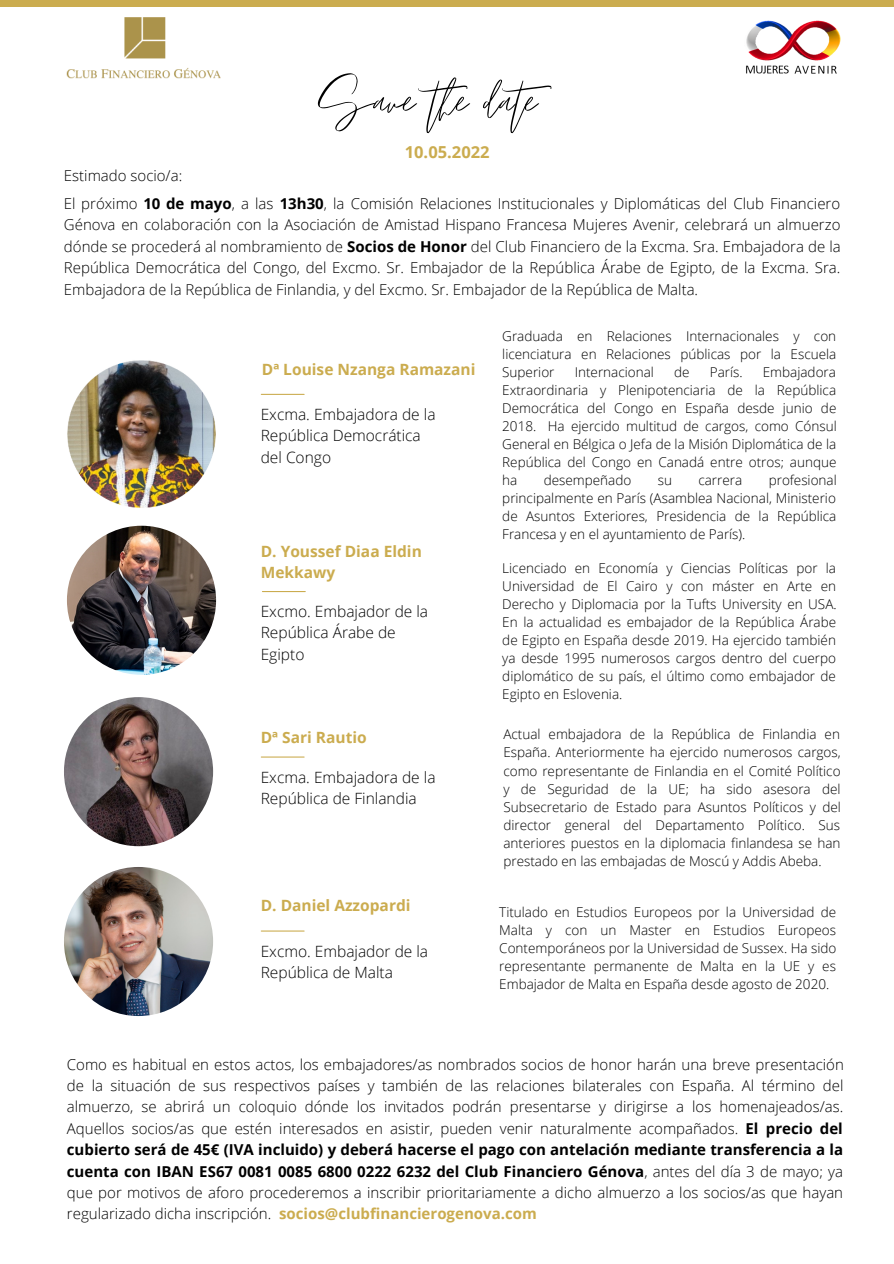
<style>
.page{position:relative;width:894px;height:1264px;background:#fff}
.page>*{position:absolute;margin:0;border:0;box-sizing:border-box;transform-origin:0 0}
.t1{font:74.4px "Emitha Script";color:#000}
.t2{font:700 16.5px "Open Sans";color:#cbac4f}
.t3{font:300 15.45px/21.5px "Open Sans";color:#000}
.t4{font:700 15.45px "Open Sans";color:#cbac4f}
.t5{font:300 15px/21.5px "Open Sans";color:#000;text-align:justify}
.t6{font:300 13.5px/18px "Open Sans";color:#000;text-align:justify}
.s1{font-weight:700}
.s2{font-weight:700;color:#cbac4f}
</style>
<div class="page">
<div style="left:0;top:0;width:893px;height:7px;background:#cbac4f"></div>
<img style="left:746px;top:20px;width:95px;height:54px">
<img style="left:66px;top:17px;width:155px;height:62px">
<img style="left:67px;top:359px;width:149px;height:149px;border-radius:50%">
<img style="left:67px;top:525px;width:149px;height:150px;border-radius:50%">
<img style="left:64px;top:867px;width:149px;height:149px;border-radius:50%">
<hr style="left:261px;top:394px;width:43px;height:1px;background:#cbac4f">
<hr style="left:262px;top:591px;width:43px;height:1px;background:#cbac4f">
<hr style="left:261px;top:930px;width:43px;height:1px;background:#cbac4f">
<img style="left:64px;top:697px;width:149px;height:149px;border-radius:50%">
<hr style="left:261px;top:756px;width:43px;height:1px;background:#cbac4f">
<p class="t5" style="left:64px;top:164px;width:120px">Estimado socio/a:</p>
<p class="t1" style="left:318px;top:61px;width:247px">Save the date</p>
<p class="t2" style="left:404px;top:140px;width:86px">10.05.2022</p>
<p class="t5" style="left:64px;top:192px;width:778px">El próximo <span class="s1">10 de mayo</span>, a las <span class="s1">13h30</span>, la Comisión Relaciones Institucionales y Diplomáticas del Club Financiero Génova en colaboración con la Asociación de Amistad Hispano Francesa Mujeres Avenir, celebrará un almuerzo dónde se procederá al nombramiento de <span class="s1">Socios de Honor</span> del Club Financiero de la Excma. Sra. Embajadora de la República Democrática del Congo, del Excmo. Sr. Embajador de la República Árabe de Egipto, de la Excma. Sra.<br>Embajadora de la República de Finlandia, y del Excmo. Sr. Embajador de la República de Malta.</p>
<p class="t4" style="left:262px;top:358px;width:215px">Dª Louise Nzanga Ramazani</p>
<p class="t3" style="left:261px;top:403px;width:176px">Excma. Embajadora de la<br>República Democrática del Congo</p>
<p class="t4" style="left:261px;top:540px;width:163px">D. Youssef Diaa Eldin</p>
<p class="t4" style="left:261px;top:561px;width:76px">Mekkawy</p>
<p class="t3" style="left:261px;top:600px;width:169px">Excmo. Embajador de la<br>República Árabe de<br>Egipto</p>
<p class="t4" style="left:261px;top:726px;width:107px">Dª Sari Rautio</p>
<p class="t3" style="left:261px;top:766px;width:176px">Excma. Embajadora de la<br>República de Finlandia</p>
<p class="t4" style="left:261px;top:894px;width:151px">D. Daniel Azzopardi</p>
<p class="t3" style="left:261px;top:940px;width:169px">Excmo. Embajador de la<br>República de Malta</p>
<p class="t6" style="left:502px;top:326px;width:335px">Graduada en Relaciones Internacionales y con licenciatura en Relaciones públicas por la Escuela Superior</p>
<p class="t6" style="left:574px;top:362px;width:81px">Internacional</p>
<p class="t6" style="left:674px;top:362px;width:17px">de</p>
<p class="t6" style="left:709px;top:362px;width:34px">París.</p>
<p class="t6" style="left:502px;top:362px;width:336px;text-indent:260px">Embajadora Extraordinaria y Plenipotenciaria de la República Democrática del Congo en España desde junio de 2018. Ha ejercido multitud de cargos, como Cónsul General en Bélgica o Jefa de la Misión Diplomática de la República del Congo en Canadá entre otros; aunque ha</p>
<p class="t6" style="left:502px;top:470px;width:336px;text-indent:266px">profesional principalmente en París (Asamblea Nacional, Ministerio de Asuntos Exteriores, Presidencia de la República Francesa y en el ayuntamiento de París).</p>
<p class="t6" style="left:502px;top:559px;width:336px">Licenciado en Economía y Ciencias Políticas por la Universidad de El Cairo y con máster en Arte en Derecho y Diplomacia por la Tufts University en USA.<br>En la actualidad es embajador de la República Árabe de Egipto en España desde 2019. Ha ejercido también ya desde 1995 numerosos cargos dentro del cuerpo diplomático de su país, el último como embajador de Egipto en Eslovenia.</p>
<p class="t6" style="left:543px;top:470px;width:89px">desempeñado</p>
<p class="t6" style="left:657px;top:470px;width:16px">su</p>
<p class="t6" style="left:698px;top:470px;width:45px">carrera</p>
<p class="t6" style="left:503px;top:725px;width:339px">Actual embajadora de la República de Finlandia en España. Anteriormente ha ejercido numerosos cargos, como representante de Finlandia en el Comité Político y de Seguridad de la UE; ha sido asesora del Subsecretario de Estado para Asuntos Políticos y del director general del Departamento Político. Sus anteriores puestos en la diplomacia finlandesa se han prestado en las embajadas de Moscú y Addis Abeba.</p>
<p class="t6" style="left:499px;top:903px;width:338px">Titulado en Estudios Europeos por la Universidad de Malta y con un Master en Estudios Europeos Contemporáneos por la Universidad de Sussex. Ha sido representante permanente de Malta en la UE y es Embajador de Malta en España desde agosto de 2020.</p>
<p class="t5" style="left:67px;top:1053px;width:778px">Como es habitual en estos actos, los embajadores/as nombrados socios de honor harán una breve presentación de la situación de sus respectivos países y también de las relaciones bilaterales con España. Al término del almuerzo, se abrirá un coloquio dónde los invitados podrán presentarse y dirigirse a los homenajeados/as.<br>Aquellos socios/as que estén interesados en asistir, pueden venir naturalmente acompañados. <span class="s1">El precio del cubierto será de 45€ (IVA incluido) y deberá hacerse el pago con antelación mediante transferencia a la cuenta con IBAN ES67 0081 0085 6800 0222 6232 del Club Financiero Génova</span>, antes del día 3 de mayo; ya que por motivos de aforo procederemos a inscribir prioritariamente a dicho almuerzo a los socios/as que hayan regularizado dicha inscripción. <span class="s2">socios@clubfinancierogenova.com</span></p>
</div>
